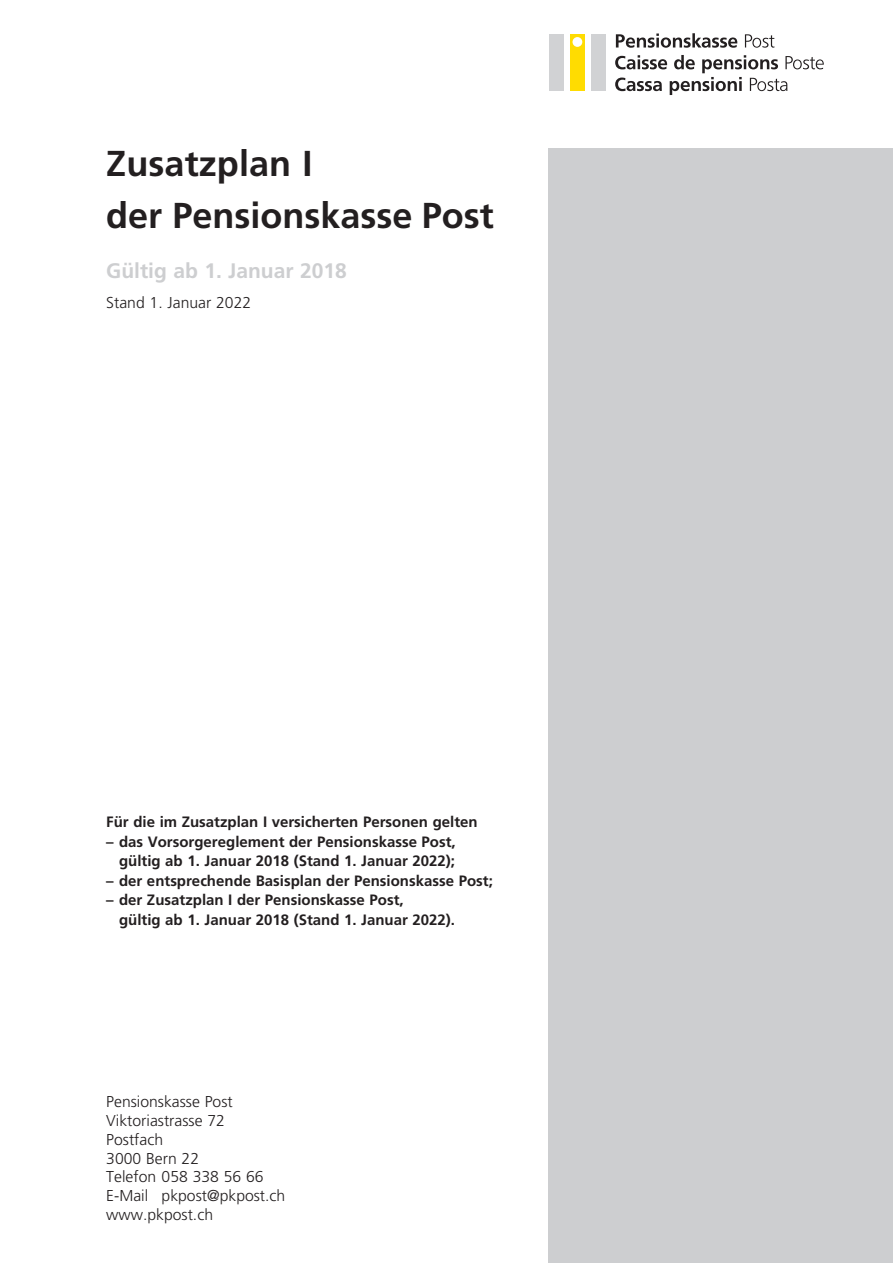
<style>
.page{position:relative;width:893px;height:1263px;background:#fff}
.page>*{position:absolute;margin:0;border:0;box-sizing:border-box;transform-origin:0 0}
.t1{font:700 36px/52.5px "Frutiger";color:#231f20}
.t2{font:700 21px "Frutiger";color:#cdced0}
.t3{font:300 15.75px/18.9px "Frutiger";color:#231f20}
.t4{font:700 15px/19.5px "Frutiger";color:#231f20;text-align:right}
</style>
<div class="page">
<div style="left:549px;top:149px;width:344px;height:1114px;background:#cdced0"></div>
<div style="left:570px;top:34px;width:15px;height:57px;background:#ffdc01"></div>
<div style="left:591px;top:34px;width:14px;height:57px;background:#d1d2d4"></div>
<div style="left:549px;top:34px;width:15px;height:57px;background:#d1d2d4"></div>
<div style="left:572px;top:37px;width:10px;height:10px;background:#fff;border-radius:50%"></div>
<svg style="left:616px;top:33px;width:121px;height:15px"></svg>
<svg style="left:745px;top:34px;width:29px;height:14px"></svg>
<svg style="left:615px;top:55px;width:209px;height:40px"></svg>
<h1 class="t1" style="left:106px;top:137px;width:389px">Zusatzplan I<br>der Pensionskasse Post</h1>
<h2 class="t2" style="left:106px;top:258px;width:242px">Gültig ab 1. Januar 2018</h2>
<p class="t3" style="left:106px;top:293px;width:146px">Stand 1. Januar 2022</p>
<p class="t4" style="left:106px;top:812px;width:373px">Für die im Zusatzplan I versicherten Personen gelten</p>
<p class="t4" style="left:106px;top:832px;width:351px">– das Vorsorgereglement der Pensionskasse Post, gültig ab 1. Januar 2018 (Stand 1. Januar 2022);</p>
<p class="t4" style="left:106px;top:871px;width:388px">– der entsprechende Basisplan der Pensionskasse Post;</p>
<p class="t4" style="left:119px;top:890px;width:337px;text-align:left;text-indent:-13px">– der Zusatzplan I der Pensionskasse Post,<br>gültig ab 1. Januar 2018 (Stand 1. Januar 2022).</p>
<p class="t3" style="left:106px;top:1092px;width:181px">Pensionskasse Post<br>Viktoriastrasse 72<br>Postfach<br>3000 Bern 22<br>Telefon 058 338 56 66<br>E-Mail pkpost@pkpost.ch www.pkpost.ch</p>
</div>
